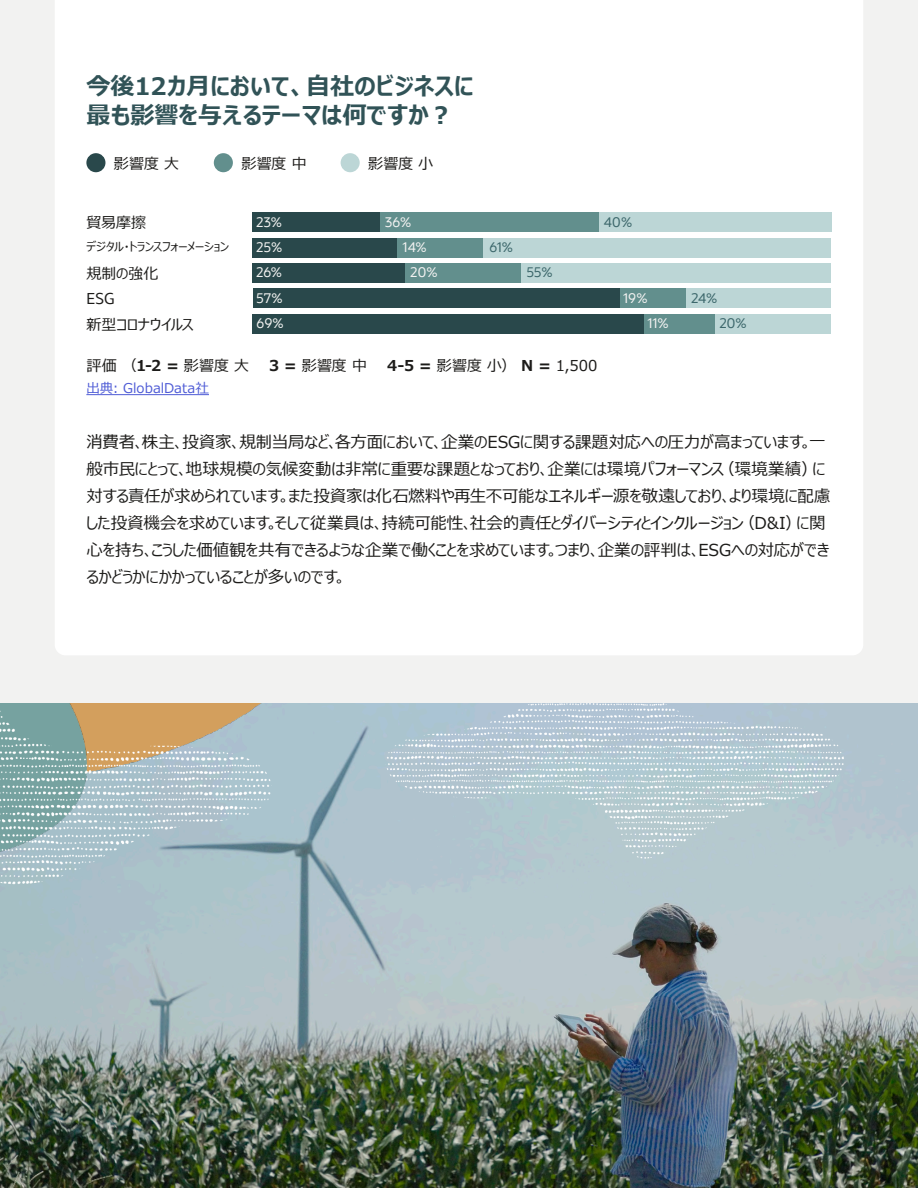
<style>
.page{position:relative;width:918px;height:1188px;background:#fff}
.page>*{position:absolute;margin:0;border:0;box-sizing:border-box;transform-origin:0 0}
.t1{font:700 24px "Meiryo UI";color:#315357}
.Subhead_1{font:16.5px/27px "Meiryo UI";letter-spacing:-.01em;color:#1d1c1a}
.Subhead_1-2{font:15px "Meiryo UI";color:#1d1c1a}
.Subhead_1-3{font:15px "Oracle Sans";color:#1d1c1a}
.Subhead_1-4{font:13.5px "Oracle Sans";letter-spacing:.01em;color:#f2f2f1}
.Subhead_1-5{font:13.5px "Oracle Sans";letter-spacing:.01em;color:#3d686c}
.Subhead_1-6{font:13.5px "Meiryo UI";letter-spacing:.005em;color:#4f5cd6}
.Subhead_1-7{font:12px "Meiryo UI";letter-spacing:-.015em;color:#1d1c1a}
.s1{font-weight:700}
</style>
<div class="page">
<div style="left:0;top:0;width:918px;height:703px;background:#f2f2f1"></div>
<img style="left:0;top:703px;width:918px;height:485px">
<div style="left:276px;top:703px;width:35px;height:75px;background:#aac4ce"></div>
<div style="left:0;top:900px;width:86px;height:58px;background:#a5bfc4"></div>
<svg style="left:55px;top:0;width:808px;height:655px"></svg>
<div style="left:86px;top:153px;width:19px;height:19px;background:#29484b;border-radius:50%"></div>
<div style="left:214px;top:153px;width:19px;height:19px;background:#628f8d;border-radius:50%"></div>
<div style="left:341px;top:153px;width:19px;height:19px;background:#bcd6d6;border-radius:50%"></div>
<hr style="left:86px;top:394px;width:123px;height:1px;background:#4f5cd6">
<div style="left:380px;top:212px;width:219px;height:20px;background:#628f8d"></div>
<div style="left:252px;top:238px;width:231px;height:19px;background:#628f8d"></div>
<div style="left:521px;top:263px;width:310px;height:20px;background:#bcd6d6"></div>
<div style="left:619px;top:289px;width:67px;height:19px;background:#628f8d"></div>
<div style="left:252px;top:314px;width:392px;height:20px;background:#29484b"></div>
<div style="left:405px;top:263px;width:116px;height:20px;background:#628f8d"></div>
<div style="left:715px;top:314px;width:116px;height:20px;background:#bcd6d6"></div>
<div style="left:644px;top:314px;width:71px;height:20px;background:#628f8d"></div>
<div style="left:483px;top:238px;width:348px;height:19px;background:#bcd6d6"></div>
<div style="left:253px;top:289px;width:366px;height:19px;background:#29484b"></div>
<div style="left:686px;top:289px;width:145px;height:19px;background:#bcd6d6"></div>
<div style="left:599px;top:212px;width:233px;height:20px;background:#bcd6d6"></div>
<div style="left:252px;top:238px;width:145px;height:19px;background:#29484b"></div>
<div style="left:252px;top:263px;width:153px;height:20px;background:#29484b"></div>
<div style="left:252px;top:212px;width:128px;height:20px;background:#29484b"></div>
<img style="left:0;top:703px;width:276px;height:197px">
<img style="left:381px;top:703px;width:468px;height:191px">
<p class="t1" style="left:86px;top:69px;width:389px">今後12カ月において、自社のビジネスに</p>
<p class="t1" style="left:86px;top:98px;width:368px">最も影響を与えるテーマは何ですか？</p>
<p class="Subhead_1-2" style="left:114px;top:153px;width:67px">影響度 大</p>
<p class="Subhead_1-2" style="left:241px;top:153px;width:67px">影響度 中</p>
<p class="Subhead_1-2" style="left:368px;top:153px;width:67px">影響度 小</p>
<p class="Subhead_1-2" style="left:86px;top:212px;width:61px">貿易摩擦</p>
<p class="Subhead_1-7" style="left:86px;top:238px;width:144px">デジタル・トランスフォーメーション</p>
<p class="Subhead_1-2" style="left:86px;top:263px;width:74px">規制の強化</p>
<p class="Subhead_1-3" style="left:86px;top:290px;width:30px">ESG</p>
<p class="Subhead_1-2" style="left:86px;top:314px;width:109px">新型コロナウイルス</p>
<p class="Subhead_1-2" style="left:86px;top:355px;width:513px">評価 （<span class="s1">1-2 =</span> 影響度 大　　<span class="s1">3 =</span> 影響度 中　　<span class="s1">4-5 =</span> 影響度 小） <span class="s1">N =</span> 1,500</p>
<p class="Subhead_1-6" style="left:86px;top:378px;width:124px">出典: GlobalData社</p>
<p class="Subhead_1-4" style="left:256px;top:214px;width:27px">23%</p>
<p class="Subhead_1-4" style="left:385px;top:214px;width:28px">36%</p>
<p class="Subhead_1-4" style="left:403px;top:239px;width:26px">14%</p>
<p class="Subhead_1-5" style="left:604px;top:214px;width:30px">40%</p>
<p class="Subhead_1-4" style="left:256px;top:239px;width:27px">25%</p>
<p class="Subhead_1-4" style="left:256px;top:264px;width:27px">26%</p>
<p class="Subhead_1-4" style="left:411px;top:264px;width:28px">20%</p>
<p class="Subhead_1-4" style="left:256px;top:290px;width:28px">57%</p>
<p class="Subhead_1-4" style="left:623px;top:290px;width:26px">19%</p>
<p class="Subhead_1-4" style="left:256px;top:315px;width:29px">69%</p>
<p class="Subhead_1-4" style="left:647px;top:315px;width:23px">11%</p>
<p class="Subhead_1-5" style="left:490px;top:239px;width:25px">61%</p>
<p class="Subhead_1-5" style="left:527px;top:264px;width:28px">55%</p>
<p class="Subhead_1-5" style="left:691px;top:290px;width:27px">24%</p>
<p class="Subhead_1-5" style="left:720px;top:315px;width:28px">20%</p>
<p class="Subhead_1" style="left:86px;top:430px;width:746px">消費者、株主、投資家、規制当局など、各方面において、企業のESGに関する課題対応への圧力が高まっています。一般市民にとって、地球規模の気候変動は非常に重要な課題となっており、企業には環境パフォーマンス（環境業績）に対する責任が求められています。また投資家は化石燃料や再生不可能なエネルギー源を敬遠しており、より環境に配慮した投資機会を求めています。そして従業員は、持続可能性、社会的責任とダイバーシティとインクルージョン（D&amp;I）に関心を持ち、こうした価値観を共有できるような企業で働くことを求めています。つまり、企業の評判は、ESGへの対応ができるかどうかにかかっていることが多いのです。</p>
</div>
